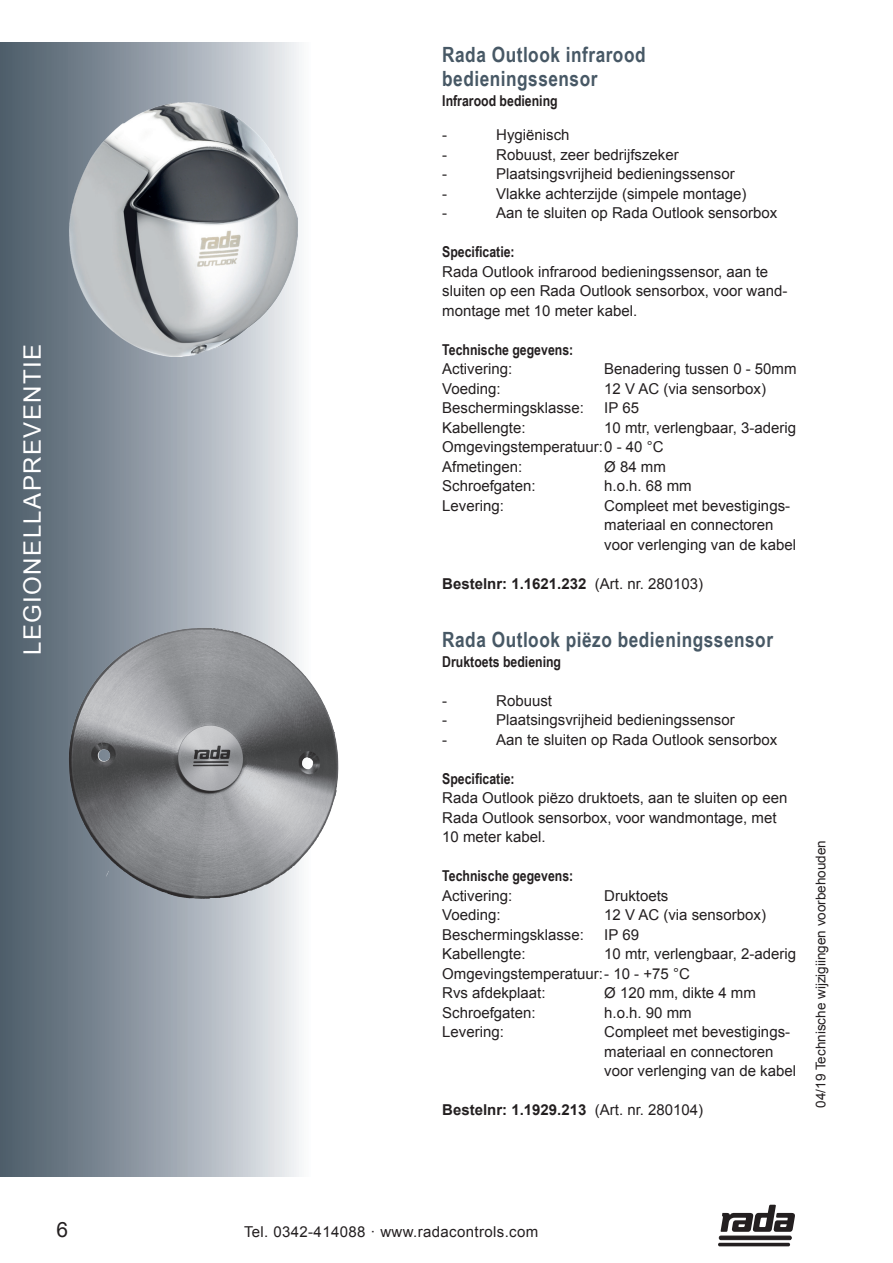
<style>
.page{position:relative;width:893px;height:1263px;background:#fff}
.page>*{position:absolute;margin:0;border:0;box-sizing:border-box;transform-origin:0 0}
.t1{font:24px "Myriad Pro";letter-spacing:.045em;color:#fff}
.t2{font:24px "Arial";letter-spacing:.06em;color:#fff}
.t3{font:700 21px/24px "Arial Narrow";letter-spacing:.025em;color:#475865}
.t4{font:21px "Arial";color:#231f20}
.t5{font:15px/19.5px "Arial";color:#231f20}
.t6{font:700 15px "Arial Narrow";color:#231f20}
.t7{font:700 15px "Arial";color:#231f20}
.t8{font:15px "Arial";letter-spacing:.025em;color:#231f20}
.t9{font:13.5px "Arial";color:#231f20}
.s1{font-weight:400}
</style>
<div class="page">
<svg style="left:0;top:43px;width:299px;height:619px;background:#8e98a2"></svg>
<div style="left:719px;top:1236px;width:72px;height:4px;background:#231f20;border:1px solid #231f20;border-radius:2px"></div>
<hr style="left:718px;top:1243px;width:72px;height:3px;background:#231f20;border-radius:2px">
<svg style="left:720px;top:1205px;width:75px;height:27px"></svg>
<svg style="left:0;top:662px;width:339px;height:515px;background:#989fa7"></svg>
<img style="left:69px;top:628px;width:142px;height:203px">
<img style="left:69px;top:102px;width:228px;height:254px">
<h1 class="t2" style="left:16px;top:655px;width:313px;rotate:-90deg">LEGIONELLAPREVENTIE</h1>
<h1 class="t1" style="left:7px;top:645px;width:255px;rotate:-90deg">LEGIONELLAPREVENTIE</h1>
<h2 class="t3" style="left:442px;top:42px;width:205px">Rada Outlook infrarood bedieningssensor</h2>
<p class="t6" style="left:442px;top:89px;width:117px">Infrarood bediening</p>
<p class="t5" style="left:442px;top:125px;width:6px">-</p>
<p class="t5" style="left:496px;top:125px;width:75px">Hygiënisch</p>
<p class="t5" style="left:442px;top:144px;width:6px">-</p>
<p class="t5" style="left:496px;top:144px;width:184px">Robuust, zeer bedrijfszeker</p>
<p class="t5" style="left:442px;top:164px;width:6px">-</p>
<p class="t5" style="left:496px;top:164px;width:240px">Plaatsingsvrijheid bedieningssensor</p>
<p class="t5" style="left:442px;top:183px;width:6px">-</p>
<p class="t5" style="left:496px;top:183px;width:252px">Vlakke achterzijde (simpele montage)</p>
<p class="t5" style="left:442px;top:203px;width:6px">-</p>
<p class="t5" style="left:496px;top:203px;width:282px">Aan te sluiten op Rada Outlook sensorbox</p>
<p class="t6" style="left:442px;top:240px;width:74px">Specificatie:</p>
<p class="t5" style="left:442px;top:261px;width:347px">Rada Outlook infrarood bedieningssensor, aan te sluiten op een Rada Outlook sensorbox, voor wand&shy;montage met 10 meter kabel.</p>
<p class="t6" style="left:442px;top:338px;width:133px">Technische gegevens:</p>
<p class="t5" style="left:442px;top:359px;width:72px">Activering:</p>
<p class="t5" style="left:604px;top:359px;width:194px">Benadering tussen 0 - 50mm</p>
<p class="t5" style="left:442px;top:378px;width:60px">Voeding:</p>
<p class="t5" style="left:604px;top:378px;width:163px">12 V AC (via sensorbox)</p>
<p class="t5" style="left:442px;top:398px;width:143px">Beschermingsklasse:</p>
<p class="t5" style="left:604px;top:398px;width:36px">IP 65</p>
<p class="t5" style="left:442px;top:417px;width:85px">Kabellengte:</p>
<p class="t5" style="left:442px;top:417px;width:355px;text-indent:162px">10 mtr, verlengbaar, 3-aderig<br>Omgevingstemperatuur:0 - 40 °C<br>Afmetingen:</p>
<p class="t5" style="left:604px;top:456px;width:63px">Ø 84 mm</p>
<p class="t5" style="left:442px;top:476px;width:95px">Schroefgaten:</p>
<p class="t5" style="left:604px;top:476px;width:89px">h.o.h. 68 mm</p>
<p class="t5" style="left:442px;top:495px;width:63px">Levering:</p>
<p class="t5" style="left:604px;top:495px;width:193px">Compleet met bevestigings&shy;materiaal en connectoren voor verlenging van de kabel</p>
<p class="t7" style="left:442px;top:573px;width:262px">Bestelnr: 1.1621.232 <span class="s1">(Art. nr. 280103)</span></p>
<h2 class="t3" style="left:442px;top:627px;width:332px">Rada Outlook piëzo bedieningssensor</h2>
<p class="t6" style="left:442px;top:650px;width:120px">Druktoets bediening</p>
<p class="t5" style="left:442px;top:690px;width:6px">-</p>
<p class="t5" style="left:496px;top:690px;width:57px">Robuust</p>
<p class="t5" style="left:442px;top:710px;width:6px">-</p>
<p class="t5" style="left:496px;top:710px;width:240px">Plaatsingsvrijheid bedieningssensor</p>
<p class="t5" style="left:442px;top:729px;width:6px">-</p>
<p class="t5" style="left:496px;top:729px;width:282px">Aan te sluiten op Rada Outlook sensorbox</p>
<p class="t6" style="left:442px;top:767px;width:74px">Specificatie:</p>
<p class="t5" style="left:442px;top:788px;width:347px">Rada Outlook piëzo druktoets, aan te sluiten op een<br>Rada Outlook sensorbox, voor wandmontage, met<br>10 meter kabel.</p>
<p class="t6" style="left:442px;top:864px;width:133px">Technische gegevens:</p>
<p class="t5" style="left:442px;top:885px;width:72px">Activering:</p>
<p class="t5" style="left:604px;top:885px;width:66px">Druktoets</p>
<p class="t5" style="left:442px;top:905px;width:60px">Voeding:</p>
<p class="t5" style="left:604px;top:905px;width:163px">12 V AC (via sensorbox)</p>
<p class="t5" style="left:442px;top:924px;width:143px">Beschermingsklasse:</p>
<p class="t5" style="left:604px;top:924px;width:36px">IP 69</p>
<p class="t5" style="left:442px;top:944px;width:85px">Kabellengte:</p>
<p class="t5" style="left:442px;top:944px;width:355px;text-indent:162px">10 mtr, verlengbaar, 2-aderig<br>Omgevingstemperatuur:- 10 - +75 °C<br>Rvs afdekplaat:</p>
<p class="t5" style="left:604px;top:983px;width:153px">Ø 120 mm, dikte 4 mm</p>
<p class="t5" style="left:442px;top:1002px;width:95px">Schroefgaten:</p>
<p class="t5" style="left:604px;top:1002px;width:89px">h.o.h. 90 mm</p>
<p class="t5" style="left:442px;top:1022px;width:63px">Levering:</p>
<p class="t5" style="left:604px;top:1022px;width:193px">Compleet met bevestigings&shy;materiaal en connectoren voor verlenging van de kabel</p>
<p class="t7" style="left:442px;top:1099px;width:262px">Bestelnr: 1.1929.213 <span class="s1">(Art. nr. 280104)</span></p>
<p class="t9" style="left:812px;top:1108px;width:269px;rotate:-90deg">04/19 Technische wijzigiingen voorbehouden</p>
<h2 class="t4" style="left:56px;top:1215px;width:13px">6</h2>
<p class="t8" style="left:244px;top:1222px;width:296px">Tel. 0342-414088 · www.radacontrols.com</p>
</div>
